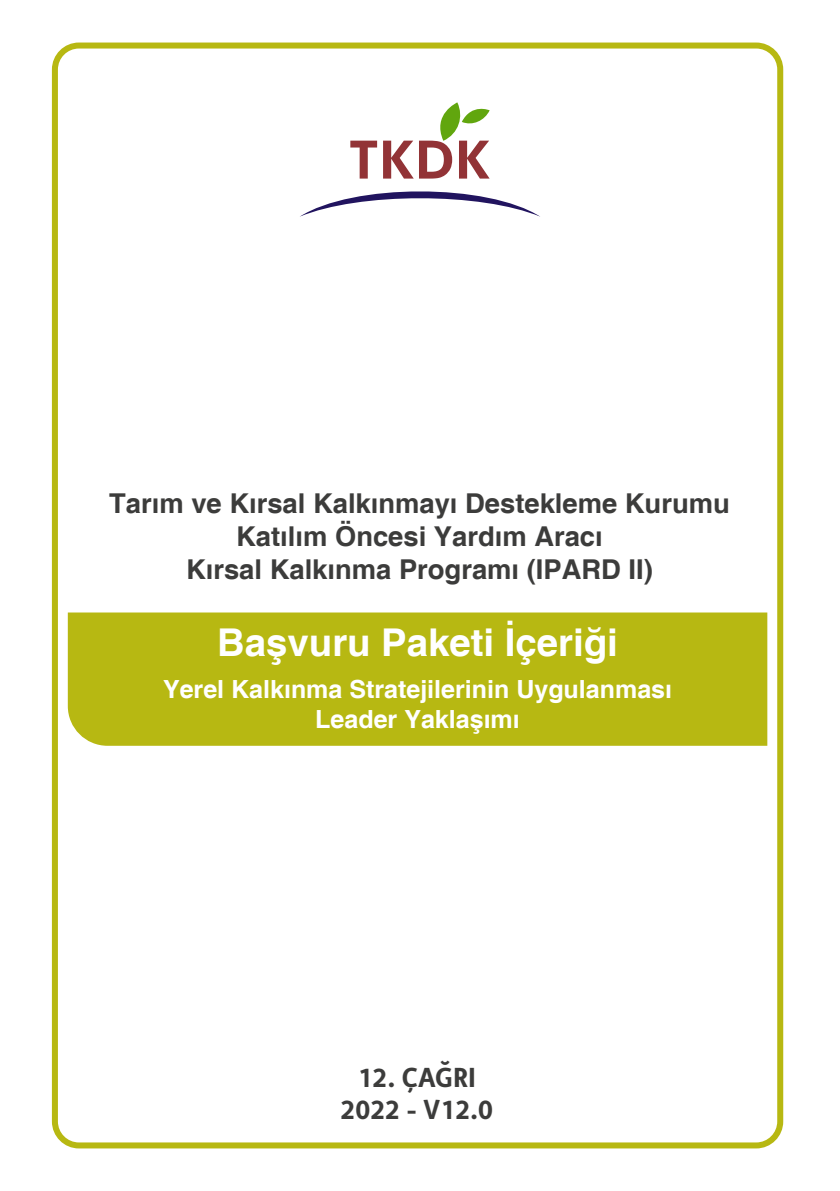
<style>
.page{position:relative;width:840px;height:1191px;background:#fff}
.page>*{position:absolute;margin:0;border:0;box-sizing:border-box;transform-origin:0 0}
.t1{font:700 38.2px "Helvetica";color:#fff}
.t2{font:700 27.4px/32.8px "Helvetica";color:#3c3c3b;text-align:center}
.t3{font:700 27.2px "Alber";color:#3c3c3b}
.t4{font:700 25px/30px "Helvetica";color:#fff;text-align:center}
</style>
<div class="page">
<svg style="left:300px;top:102px;width:240px;height:115px"></svg>
<div style="left:52px;top:43px;width:730px;height:1105px;border:6px solid #b7b812;border-radius:24px"></div>
<div style="left:68px;top:612px;width:698px;height:134px;background:#b7b812"></div>
<p class="t2" style="left:109px;top:488px;width:621px">Tarım ve Kırsal Kalkınmayı Destekleme Kurumu<br>Katılım Öncesi Yardım Aracı<br>Kırsal Kalkınma Programı (IPARD II)</p>
<h1 class="t1" style="left:217px;top:619px;width:402px">Başvuru Paketi İçeriği</h1>
<p class="t4" style="left:163px;top:675px;width:510px">Yerel Kalkınma Stratejilerinin Uygulanması<br>Leader Yaklaşımı</p>
<p class="t3" style="left:357px;top:1060px;width:119px">12. ÇAĞRI</p>
<p class="t3" style="left:340px;top:1092px;width:154px">2022 - V12.0</p>
</div>
